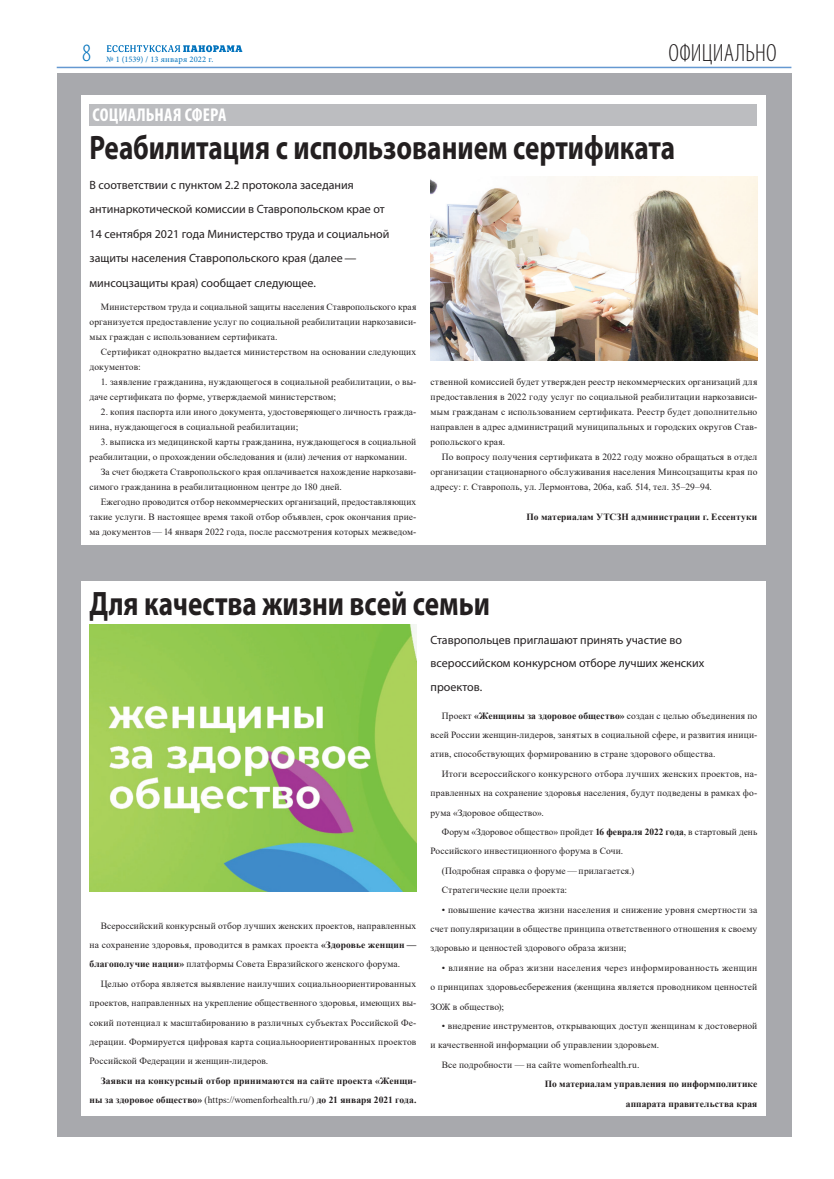
<style>
.page{position:relative;width:834px;height:1179px;background:#fff}
.page>*{position:absolute;margin:0;border:0;box-sizing:border-box;transform-origin:0 0}
.t1{font:700 34px "Myriad Pro";color:#231f20;scale:.8 1}
.t2{font:300 condensed 25px "Myriad Pro";letter-spacing:.005em;color:#231f20}
.t3{font:300 condensed 25px "Myriad Pro";color:#0072bc}
.t4{font:700 condensed 18.6px "Myriad Pro";letter-spacing:.005em;color:#fff}
.t5{font:12px/24.4px "Myriad Pro";color:#231f20}
.t6{font:9.5px/19.4px "Times New Roman";letter-spacing:.01em;color:#231f20;text-align:justify}
.t7{font:700 9.5px/19.4px "Times New Roman";letter-spacing:.01em;color:#231f20;text-align:right}
.t8{font:8.5px "Minion Pro";letter-spacing:.02em;color:#0072bc}
.s1{font-weight:700}
.s2{font-weight:400}
</style>
<div class="page">
<svg style="left:107px;top:45px;width:135px;height:7px"></svg>
<hr style="left:57px;top:67px;width:734px;height:1px;background:#6599d1">
<div style="left:57px;top:73px;width:734px;height:1063px;background:#a8a9ad"></div>
<div style="left:81px;top:96px;width:684px;height:449px;background:#fff"></div>
<div style="left:89px;top:104px;width:668px;height:22px;background:#bcbdc0"></div>
<div style="left:81px;top:581px;width:684px;height:534px;background:#fff"></div>
<img style="left:430px;top:177px;width:327px;height:184px">
<img style="left:89px;top:625px;width:327px;height:267px">
<h2 class="t3" style="left:82px;top:40px;width:10px">8</h2>
<p class="t8" style="left:106px;top:53px;width:109px">№ 1 (1539) / 13 января 2022 г.</p>
<h2 class="t2" style="left:668px;top:40px;width:110px">ОФИЦИАЛЬНО</h2>
<h3 class="t4" style="left:92px;top:103px;width:135px">СОЦИАЛЬНАЯ СФЕРА</h3>
<h1 class="t1" style="left:89px;top:125px;width:733px">Реабилитация с использованием сертификата</h1>
<p class="t5" style="left:89px;top:173px;width:301px">В соответствии с пунктом 2.2 протокола заседания антинаркотической комиссии в Ставропольском крае от 14 сентября 2021 года Министерство труда и социальной защиты населения Ставропольского края (далее — минсоцзащиты края) сообщает следующее.</p>
<p class="t6" style="left:89px;top:299px;width:328px;line-height:15px;text-indent:11px">Министерством труда и социальной защиты населения Ставропольского края организуется предоставление услуг по социальной реабилитации наркозависи&shy;мых граждан с использованием сертификата.</p>
<p class="t6" style="left:89px;top:344px;width:328px;line-height:15px;text-indent:11px">Сертификат однократно выдается министерством на основании следующих документов:</p>
<p class="t6" style="left:89px;top:374px;width:328px;line-height:15px;text-indent:11px">1. заявление гражданина, нуждающегося в социальной реабилитации, о вы&shy;даче сертификата по форме, утверждаемой министерством;</p>
<p class="t6" style="left:89px;top:404px;width:328px;line-height:15px;text-indent:11px">2. копия паспорта или иного документа, удостоверяющего личность гражда&shy;нина, нуждающегося в социальной реабилитации;</p>
<p class="t6" style="left:101px;top:432px;width:317px">3. выписка из медицинской карты гражданина, нуждающегося в социальной</p>
<p class="t6" style="left:89px;top:447px;width:319px">реабилитации, о прохождении обследования и (или) лечения от наркомании.</p>
<p class="t6" style="left:101px;top:462px;width:317px">За счет бюджета Ставропольского края оплачивается нахождение наркозави-</p>
<p class="t6" style="left:89px;top:477px;width:254px">симого гражданина в реабилитационном центре до 180 дней.</p>
<p class="t6" style="left:101px;top:492px;width:317px">Ежегодно проводится отбор некоммерческих организаций, предоставляющих</p>
<p class="t6" style="left:89px;top:507px;width:328px">такие услуги. В настоящее время такой отбор объявлен, срок окончания прие-</p>
<p class="t6" style="left:89px;top:522px;width:328px">ма документов — 14 января 2022 года, после рассмотрения которых межведом-</p>
<p class="t6" style="left:430px;top:374px;width:328px;line-height:15px">ственной комиссией будет утвержден реестр некоммерческих организаций для предоставления в 2022 году услуг по социальной реабилитации наркозависи&shy;мым гражданам с использованием сертификата. Реестр будет дополнительно направлен в адрес администраций муниципальных и городских округов Став&shy;ропольского края.</p>
<p class="t6" style="left:430px;top:449px;width:328px;line-height:15px;text-indent:11px">По вопросу получения сертификата в 2022 году можно обращаться в отдел организации стационарного обслуживания населения Минсоцзащиты края по адресу: г. Ставрополь, ул. Лермонтова, 206а, каб. 514, тел. 35–29–94.</p>
<p class="t7" style="left:526px;top:507px;width:232px">По материалам УТСЗН администрации г. Ессентуки</p>
<h1 class="t1" style="left:89px;top:581px;width:502px">Для качества жизни всей семьи</h1>
<p class="t5" style="left:430px;top:628px;width:275px;line-height:23.3px">Ставропольцев приглашают принять участие во всероссийском конкурсном отборе лучших женских проектов.</p>
<p class="t6" style="left:89px;top:915px;width:328px;text-indent:11px">Всероссийский конкурсный отбор лучших женских проектов, направленных на сохранение здоровья, проводится в рамках проекта <span class="s1">«Здоровье женщин — благополучие нации»</span> платформы Совета Евразийского женского форума.</p>
<p class="t6" style="left:89px;top:973px;width:328px;text-indent:11px">Целью отбора является выявление наилучших социальноориентированных проектов, направленных на укрепление общественного здоровья, имеющих вы&shy;сокий потенциал к масштабированию в различных субъектах Российской Фе&shy;дерации. Формируется цифровая карта социальноориентированных проектов Российской Федерации и женщин-лидеров.</p>
<p class="t7" style="left:89px;top:1070px;width:328px">Заявки на конкурсный отбор принимаются на сайте проекта «Женщи&shy;ны за здоровое общество» <span class="s2">(https://womenforhealth.ru/)</span> до 21 января 2021 года.</p>
<p class="t6" style="left:430px;top:705px;width:328px;text-indent:11px">Проект <span class="s1">«Женщины за здоровое общество»</span> создан с целью объединения по всей России женщин-лидеров, занятых в социальной сфере, и развития иници&shy;атив, способствующих формированию в стране здорового общества.</p>
<p class="t6" style="left:430px;top:763px;width:328px;text-indent:11px">Итоги всероссийского конкурсного отбора лучших женских проектов, на&shy;правленных на сохранение здоровья населения, будут подведены в рамках фо&shy;рума «Здоровое общество».</p>
<p class="t6" style="left:442px;top:821px;width:317px">Форум «Здоровое общество» пройдет <span class="s1">16 февраля 2022 года</span>, в стартовый день</p>
<p class="t6" style="left:430px;top:841px;width:194px">Российского инвестиционного форума в Сочи.</p>
<p class="t6" style="left:442px;top:860px;width:194px">(Подробная справка о форуме — прилагается.)</p>
<p class="t6" style="left:442px;top:880px;width:127px">Стратегические цели проекта:</p>
<p class="t6" style="left:430px;top:899px;width:328px;text-indent:11px">• повышение качества жизни населения и снижение уровня смертности за счет популяризации в обществе принципа ответственного отношения к своему здоровью и ценностей здорового образа жизни;</p>
<p class="t6" style="left:430px;top:957px;width:328px;text-indent:11px">• влияние на образ жизни населения через информированность женщин о принципах здоровьесбережения (женщина является проводником ценностей ЗОЖ в общество);</p>
<p class="t6" style="left:442px;top:1015px;width:317px">• внедрение инструментов, открывающих доступ женщинам к достоверной</p>
<p class="t6" style="left:430px;top:1035px;width:230px">и качественной информации об управлении здоровьем.</p>
<p class="t6" style="left:442px;top:1054px;width:199px">Все подробности — на сайте womenforhealth.ru.</p>
<p class="t7" style="left:544px;top:1074px;width:214px">По материалам управления по информполитике аппарата правительства края</p>
</div>
